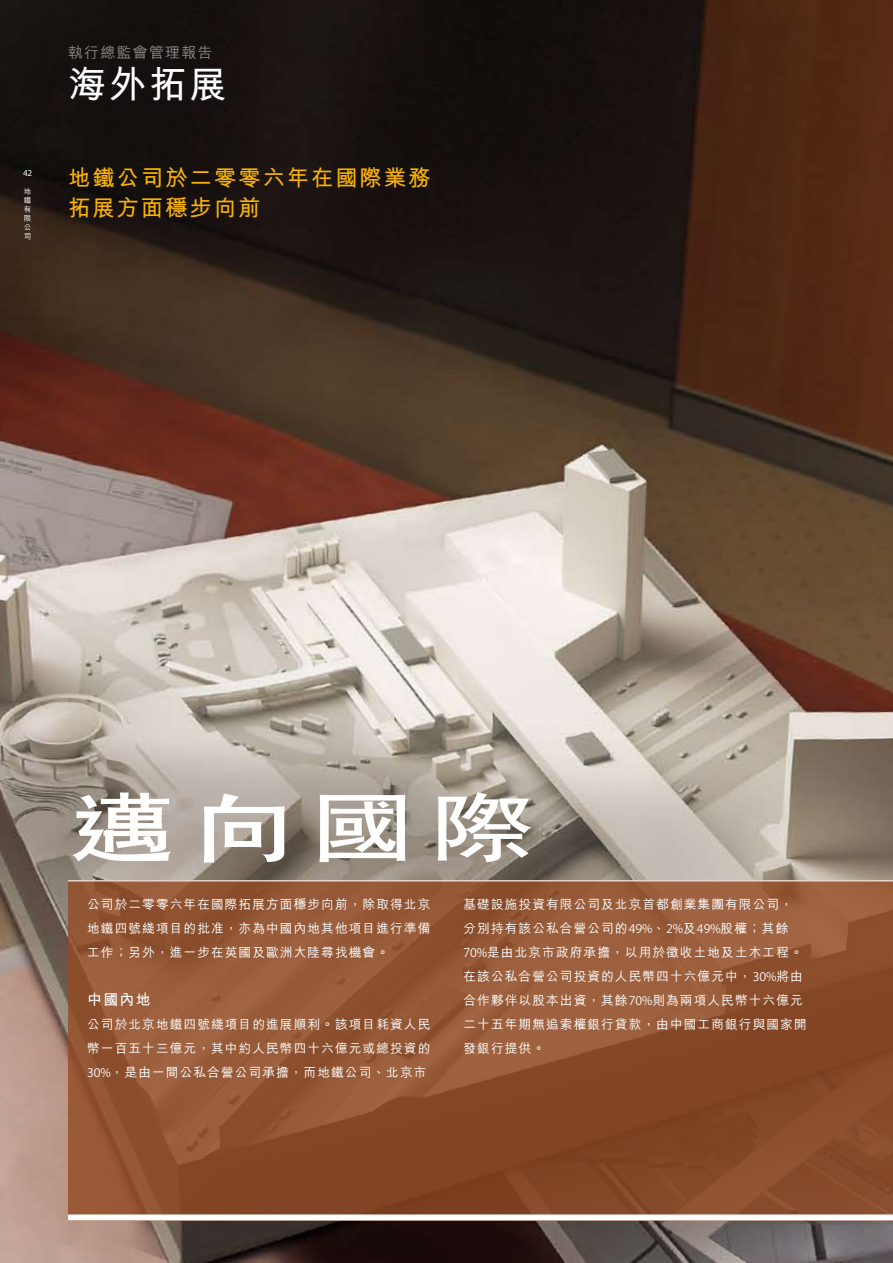
<style>
.page{position:relative;width:893px;height:1263px;background:#fff}
.page>*{position:absolute;margin:0;border:0;box-sizing:border-box;transform-origin:0 0}
.t1{font:700 78px "C Hei 2 HK";color:#fff;scale:1.4 1}
.t2{font:700 37.5px "M Hei HK";color:#fff}
.t3{font:700 22.5px/30px "M Hei HK";letter-spacing:.08em;color:#f9b200}
.t4{font:500 15px "M Hei HK";letter-spacing:.08em;color:#fff}
.t5{font:700 15px "M Hei HK";color:#fff}
.t6{font:500 12.75px/24px "M Hei HK";letter-spacing:.08em;color:#fff;text-align:justify}
.t7{font:9px "Myriad MM";color:#fff}
.t8{font:500 7.5px/9px "M Hei HK";color:#fff;text-align:justify}
.s1{font-family:"Myriad MM";font-weight:400;font-size:13.5px}
</style>
<div class="page">
<img style="left:0;top:0;width:893px;height:1263px">
<svg style="left:68px;top:881px;width:825px;height:333px;background:#8f5231"></svg>
<div style="left:68px;top:1214px;width:825px;height:6px;background:#fff"></div>
<hr style="left:68px;top:880px;width:825px;height:1px;background:#fff">
<p class="t7" style="left:23px;top:169px;width:11px">42</p>
<p class="t8" style="left:24px;top:187px;width:9px">地鐵有限公司</p>
<p class="t4" style="left:68px;top:42px;width:146px">執行總監會管理報告</p>
<h2 class="t2" style="left:68px;top:57px;width:160px">海外拓展</h2>
<h3 class="t3" style="left:68px;top:161px;width:364px">地鐵公司於二零零六年在國際業務拓展方面穩步向前</h3>
<h1 class="t1" style="left:68px;top:771px;width:337px">邁向國際</h1>
<p class="t6" style="left:87px;top:891px;width:345px">公司於二零零六年在國際拓展方面穩步向前，除取得北京地鐵四號綫項目的批准，亦為中國內地其他項目進行準備工作；另外，進一步在英國及歐洲大陸尋找機會。</p>
<p class="t5" style="left:87px;top:988px;width:65px">中國內地</p>
<p class="t6" style="left:87px;top:1011px;width:345px">公司於北京地鐵四號綫項目的進展順利。該項目耗資人民幣一百五十三億元，其中約人民幣四十六億元或總投資的<span class="s1">30%</span>，是由一間公私合營公司承擔，而地鐵公司、北京市</p>
<p class="t6" style="left:463px;top:891px;width:345px;text-align:left">基礎設施投資有限公司及北京首都創業集團有限公司，分別持有該公私合營公司的<span class="s1">49%</span>、<span class="s1">2%</span>及<span class="s1">49%</span>股權；其餘<br><span class="s1">70%</span>是由北京市政府承擔，以用於徵收土地及土木工程。在該公私合營公司投資的人民幣四十六億元中，<span class="s1">30%</span>將由合作夥伴以股本出資，其餘<span class="s1">70%</span>則為兩項人民幣十六億元二十五年期無追索權銀行貸款，由中國工商銀行與國家開發銀行提供。</p>
</div>
